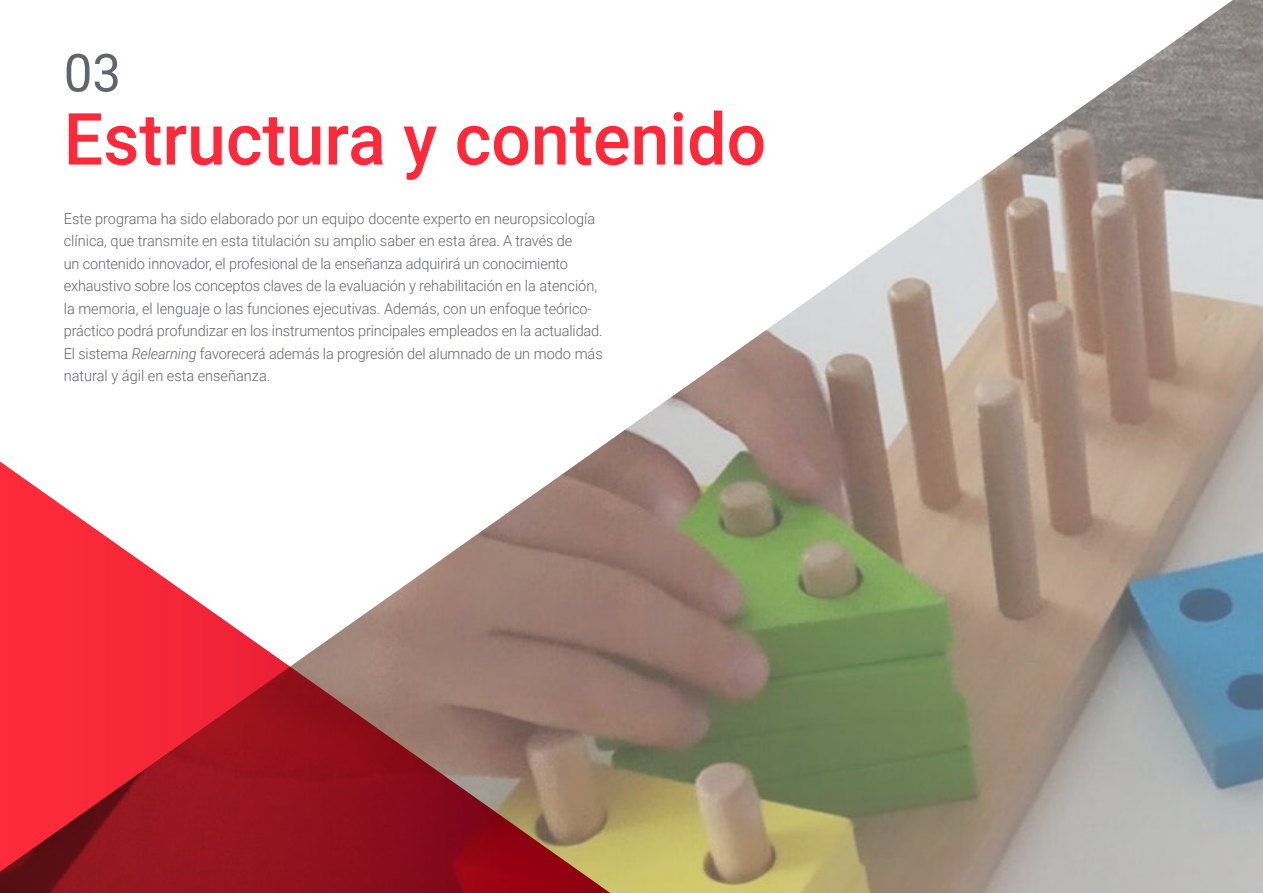
<style>
.page{position:relative;width:1263px;height:893px;background:#fff}
.page>*{position:absolute;margin:0;border:0;box-sizing:border-box;transform-origin:0 0}
.t1{font:500 72px "Roboto";color:#ff293a}
.t2{font:52.5px "Roboto";color:#61646a}
.t3{font:300 15px/22.5px "Roboto";letter-spacing:-.01em;color:#61646a}
.s1{font-style:italic}
</style>
<div class="page">
<img style="left:602px;top:0;width:661px;height:893px">
<svg style="left:0;top:446px;width:640px;height:447px"></svg>
<h2 class="t2" style="left:64px;top:36px;width:59px">03</h2>
<h1 class="t1" style="left:64px;top:89px;width:704px">Estructura y contenido</h1>
<p class="t3" style="left:64px;top:207px;width:540px">Este programa ha sido elaborado por un equipo docente experto en neuropsicología clínica, que transmite en esta titulación su amplio saber en esta área. A través de<br>un contenido innovador, el profesional de la enseñanza adquirirá un conocimiento exhaustivo sobre los conceptos claves de la evaluación y rehabilitación en la atención, la memoria, el lenguaje o las funciones ejecutivas. Además, con un enfoque teórico&shy;práctico podrá profundizar en los instrumentos principales empleados en la actualidad.<br>El sistema <span class="s1">Relearning</span> favorecerá además la progresión del alumnado de un modo más natural y ágil en esta enseñanza.</p>
</div>
